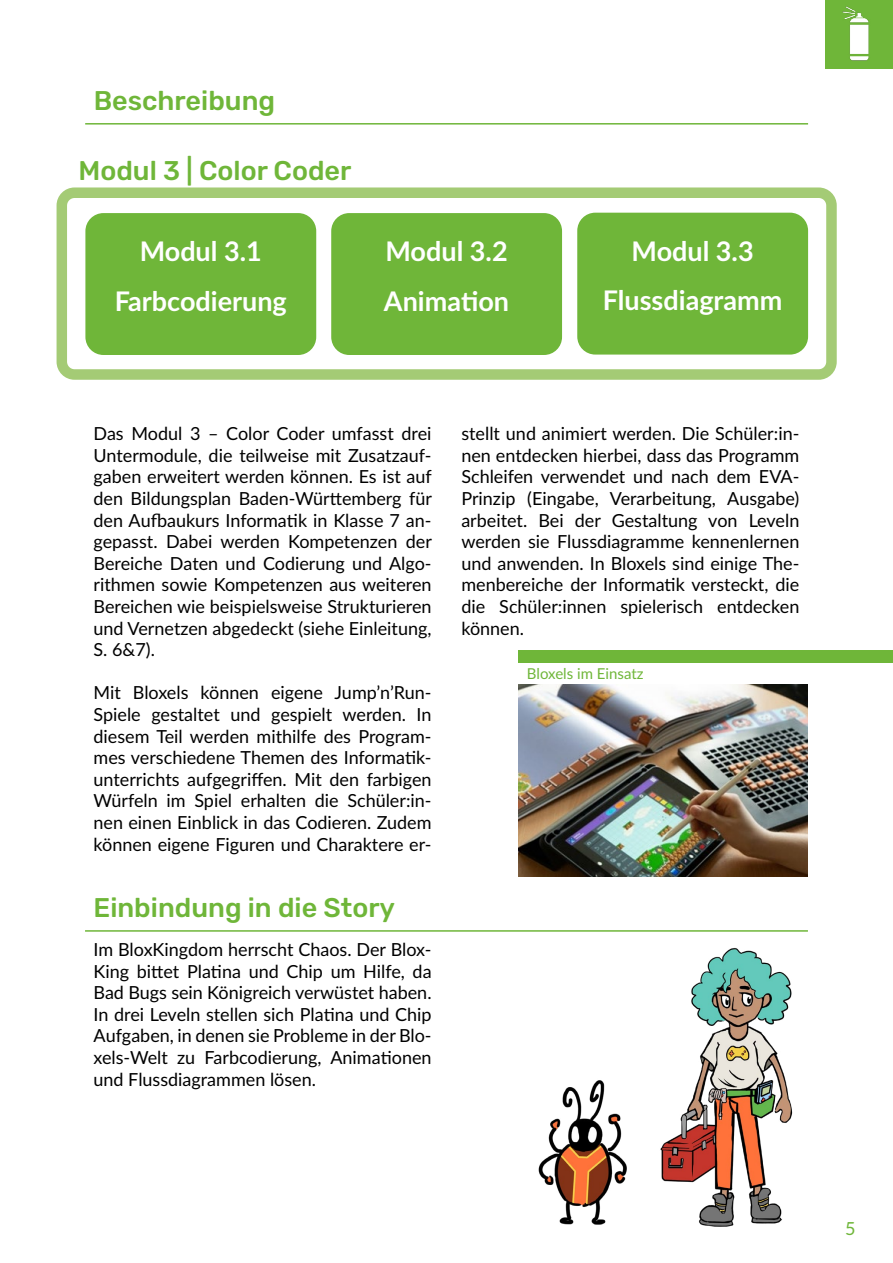
<style>
.page{position:relative;width:893px;height:1263px;background:#fff}
.page>*{position:absolute;margin:0;border:0;box-sizing:border-box;transform-origin:0 0}
.t1{font:700 27px/49.3px "Lato";color:#fff;text-align:center}
.t2{font:500 27px "Rubik";color:#6fb639}
.t3{font:18px/21.6px "Lato";color:#000;text-align:justify}
.t4{font:18px "Lato";color:#6fb639}
.t5{font:15px "Lato";color:#6fb639}
</style>
<div class="page">
<img style="left:826px;top:1px;width:67px;height:67px">
<hr style="left:85px;top:123px;width:723px;height:2px;background:#6fb639">
<img style="left:519px;top:685px;width:289px;height:192px">
<div style="left:518px;top:650px;width:375px;height:12px;background:#6fb639"></div>
<div style="left:57px;top:187px;width:780px;height:193px;border:10px solid #a4cb75;border-radius:13px"></div>
<div style="left:85px;top:213px;width:231px;height:142px;background:#6fb639;border-radius:18px"></div>
<div style="left:331px;top:213px;width:231px;height:142px;background:#6fb639;border-radius:18px"></div>
<div style="left:577px;top:213px;width:231px;height:142px;background:#6fb639;border-radius:18px"></div>
<hr style="left:85px;top:930px;width:723px;height:2px;background:#6fb639">
<img style="left:660px;top:948px;width:133px;height:279px">
<img style="left:538px;top:1080px;width:89px;height:145px">
<h1 class="t2" style="left:94px;top:85px;width:183px">Beschreibung</h1>
<h1 class="t2" style="left:78px;top:155px;width:274px">Modul 3 | Color Coder</h1>
<h1 class="t1" style="left:115px;top:225px;width:174px">Modul 3.1<br>Farbcodierung</h1>
<h1 class="t1" style="left:384px;top:225px;width:127px;text-align:left">Modul 3.2<br>Animation</h1>
<h1 class="t1" style="left:603px;top:225px;width:181px">Modul 3.3<br>Flussdiagramm</h1>
<p class="t3" style="left:94px;top:422px;width:340px">Das Modul 3 – Color Coder umfasst drei Untermodule, die teilweise mit Zusatzauf&shy;gaben erweitert werden können. Es ist auf den Bildungsplan Baden-Württemberg für den Aufbaukurs Informatik in Klasse 7 an&shy;gepasst. Dabei werden Kompetenzen der Bereiche Daten und Codierung und Algo&shy;rithmen sowie Kompetenzen aus weiteren Bereichen wie beispielsweise Strukturieren und Vernetzen abgedeckt (siehe Einleitung, S. 6&amp;7).</p>
<p class="t3" style="left:94px;top:681px;width:340px">Mit Bloxels können eigene Jump’n’Run-Spiele gestaltet und gespielt werden. In diesem Teil werden mithilfe des Program&shy;mes verschiedene Themen des Informatik&shy;unterrichts aufgegriffen. Mit den farbigen Würfeln im Spiel erhalten die Schüler:in&shy;nen einen Einblick in das Codieren. Zudem können eigene Figuren und Charaktere er-</p>
<h1 class="t2" style="left:94px;top:892px;width:303px">Einbindung in die Story</h1>
<p class="t3" style="left:94px;top:938px;width:340px">Im BloxKingdom herrscht Chaos. Der Blox-King bittet Platina und Chip um Hilfe, da Bad Bugs sein Königreich verwüstet haben.<br>In drei Leveln stellen sich Platina und Chip Aufgaben, in denen sie Probleme in der Blo&shy;xels-Welt zu Farbcodierung, Animationen und Flussdiagrammen lösen.</p>
<p class="t3" style="left:461px;top:422px;width:340px">stellt und animiert werden. Die Schüler:in&shy;nen entdecken hierbei, dass das Programm Schleifen verwendet und nach dem EVA-Prinzip (Eingabe, Verarbeitung, Ausgabe) arbeitet. Bei der Gestaltung von Leveln werden sie Flussdiagramme kennenlernen und anwenden. In Bloxels sind einige The&shy;menbereiche der Informatik versteckt, die die Schüler:innen spielerisch entdecken können.</p>
<p class="t5" style="left:527px;top:663px;width:118px">Bloxels im Einsatz</p>
<p class="t4" style="left:845px;top:1215px;width:12px">5</p>
</div>
